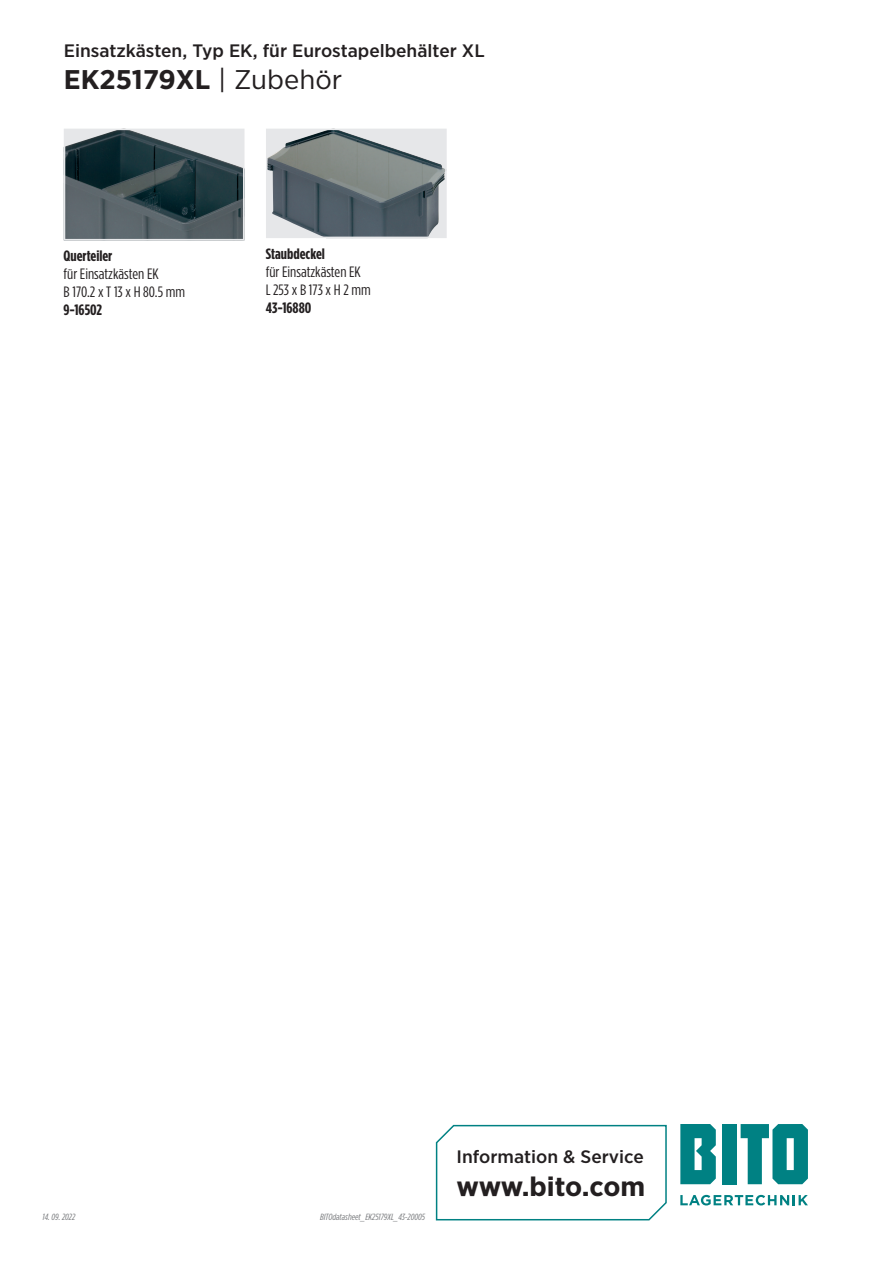
<style>
.page{position:relative;width:893px;height:1263px;background:#fff}
.page>*{position:absolute;margin:0;border:0;box-sizing:border-box;transform-origin:0 0}
.t1{font:700 27px "Gotham Narrow";color:#231f20;scale:1.1 1}
.t2{font:500 18px "Gotham Narrow";color:#231f20;scale:1.1 1}
.t3{font:15px/18px "Gotham Condensed";color:#231f20;scale:1.1 1}
.t4{font:700 15px "Gotham Condensed";color:#231f20;scale:1.1 1}
.t5{font:italic 9px "Gotham Condensed";color:#76787b;scale:1.1 1}
.s1{font-weight:400}
</style>
<div class="page">
<svg style="left:680px;top:1195px;width:128px;height:10px"></svg>
<div style="left:723px;top:1124px;width:14px;height:60px;background:#008183"></div>
<svg style="left:680px;top:1124px;width:36px;height:60px;background:#229193"></svg>
<svg style="left:741px;top:1124px;width:67px;height:60px"></svg>
<svg style="left:435px;top:1124px;width:232px;height:97px"></svg>
<img style="left:269px;top:132px;width:175px;height:103px">
<div style="left:266px;top:129px;width:181px;height:109px;border:2px solid #e6e7e9"></div>
<img style="left:67px;top:132px;width:174px;height:105px">
<div style="left:64px;top:129px;width:180px;height:111px;border:2px solid #e6e7e9"></div>
<p class="t2" style="left:64px;top:39px;width:384px">Einsatzkästen, Typ EK, für Eurostapelbehälter XL</p>
<h1 class="t1" style="left:64px;top:62px;width:255px">EK25179XL <span class="s1">| Zubehör</span></h1>
<p class="t4" style="left:64px;top:247px;width:46px">Querteiler</p>
<p class="t3" style="left:64px;top:265px;width:112px">für Einsatzkästen EK<br>B 170.2 x T 13 x H 80.5 mm</p>
<p class="t4" style="left:64px;top:301px;width:36px">9-16502</p>
<p class="t4" style="left:266px;top:245px;width:55px">Staubdeckel</p>
<p class="t3" style="left:266px;top:262px;width:97px">für Einsatzkästen EK<br>L 253 x B 173 x H 2 mm</p>
<p class="t4" style="left:266px;top:299px;width:43px">43-16880</p>
<p class="t5" style="left:43px;top:1212px;width:31px">14. 09. 2022</p>
<p class="t5" style="left:320px;top:1212px;width:97px">BITOdatasheet_EK25179XL_43-20005</p>
<p class="t2" style="left:457px;top:1145px;width:172px">Information &amp; Service</p>
<h1 class="t1" style="left:457px;top:1169px;width:173px">www.bito.com</h1>
</div>
